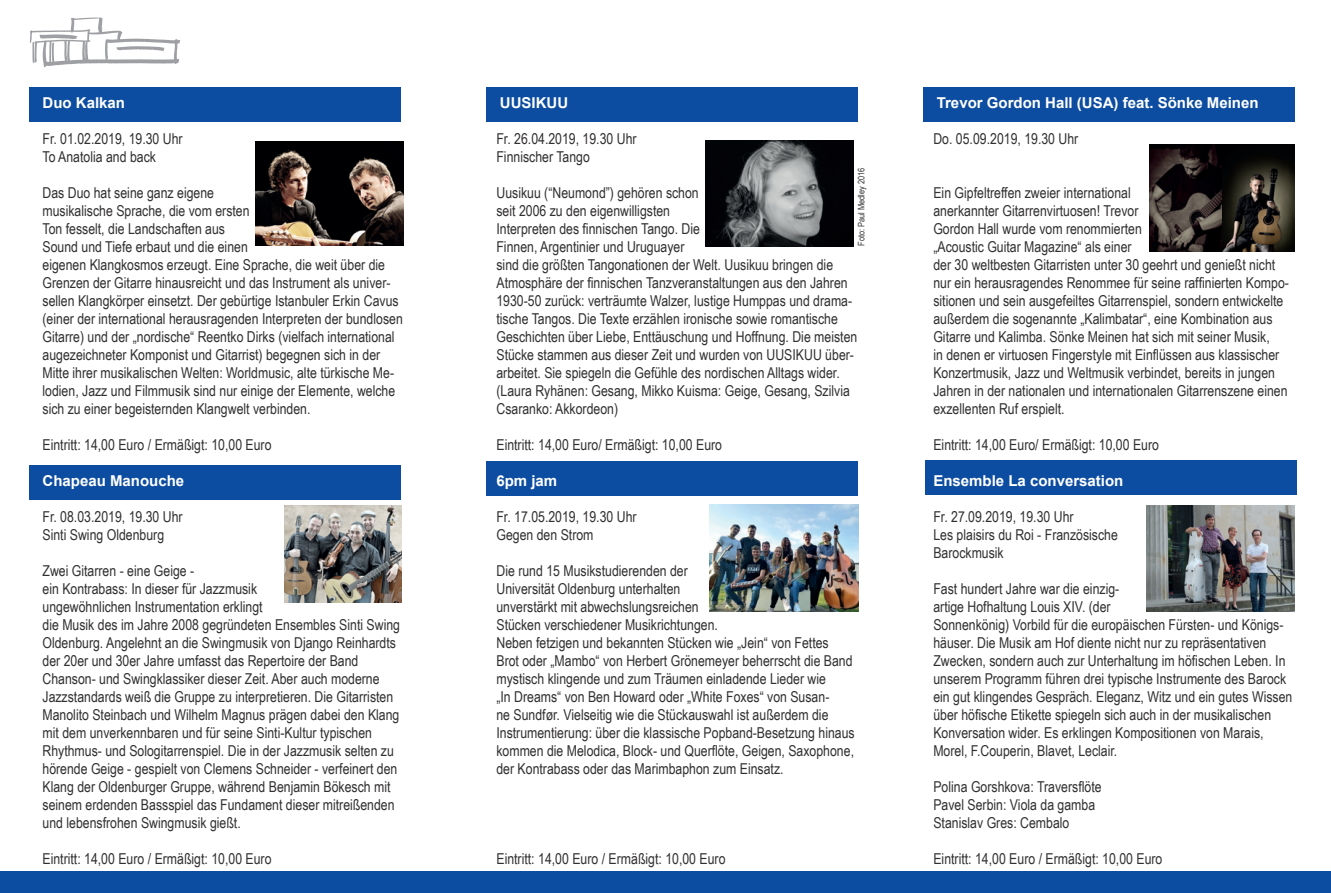
<style>
.page{position:relative;width:1331px;height:893px;background:#fff}
.page>*{position:absolute;margin:0;border:0;box-sizing:border-box;transform-origin:0 0}
.Fließ{font:15px/18px "Arial Narrow";color:#312f30}
.Fließ_weiß{font:15px "Arial Narrow";color:#312f30}
.Fließ_weiß-2{font:700 15px "Arial";color:#fff}
.Fließ-2{font:700 15px "Arial";color:#fff}
.Fließ_weiß-3{font:9px "Arial Narrow";color:#312f30}
</style>
<div class="page">
<div style="left:926px;top:460px;width:371px;height:35px;background:#0d4da1"></div>
<div style="left:923px;top:87px;width:372px;height:35px;background:#0d4da1"></div>
<div style="left:486px;top:461px;width:371px;height:35px;background:#0d4da1"></div>
<div style="left:486px;top:87px;width:371px;height:35px;background:#0d4da1"></div>
<div style="left:30px;top:465px;width:371px;height:35px;background:#0d4da1"></div>
<div style="left:30px;top:87px;width:371px;height:35px;background:#0d4da1"></div>
<div style="left:0;top:872px;width:1331px;height:21px;background:#0d4da1"></div>
<img style="left:706px;top:140px;width:148px;height:107px">
<svg style="left:30px;top:18px;width:150px;height:49px"></svg>
<img style="left:255px;top:142px;width:149px;height:104px">
<img style="left:709px;top:505px;width:149px;height:106px">
<img style="left:285px;top:505px;width:116px;height:97px">
<img style="left:1146px;top:505px;width:149px;height:107px">
<img style="left:1149px;top:145px;width:145px;height:106px">
<p class="Fließ_weiß-2" style="left:43px;top:92px;width:84px">Duo Kalkan</p>
<p class="Fließ" style="left:43px;top:129px;width:142px">Fr. 01.02.2019, 19.30 Uhr</p>
<p class="Fließ" style="left:43px;top:147px;width:115px">To Anatolia and back</p>
<p class="Fließ" style="left:43px;top:183px;width:362px">Das Duo hat seine ganz eigene<br>musikalische Sprache, die vom ersten<br>Ton fesselt, die Landschaften aus<br>Sound und Tiefe erbaut und die einen<br>eigenen Klangkosmos erzeugt. Eine Sprache, die weit über die Grenzen der Gitarre hinausreicht und das Instrument als univer&shy;sellen Klangkörper einsetzt. Der gebürtige Istanbuler Erkin Cavus (einer der international herausragenden Interpreten der bundlosen Gitarre) und der „nordische“ Reentko Dirks (vielfach international augezeichneter Komponist und Gitarrist) begegnen sich in der Mitte ihrer musikalischen Welten: Worldmusic, alte türkische Me&shy;lodien, Jazz und Filmmusik sind nur einige der Elemente, welche sich zu einer begeisternden Klangwelt verbinden.</p>
<p class="Fließ" style="left:43px;top:435px;width:231px">Eintritt: 14,00 Euro / Ermäßigt: 10,00 Euro</p>
<p class="Fließ-2" style="left:43px;top:470px;width:143px">Chapeau Manouche</p>
<p class="Fließ" style="left:43px;top:507px;width:142px">Fr. 08.03.2019, 19.30 Uhr</p>
<p class="Fließ" style="left:43px;top:525px;width:123px">Sinti Swing Oldenburg</p>
<p class="Fließ" style="left:43px;top:561px;width:153px">Zwei Gitarren - eine Geige -</p>
<p class="Fließ" style="left:43px;top:579px;width:359px">ein Kontrabass: In dieser für Jazzmusik<br>ungewöhnlichen Instrumentation erklingt<br>die Musik des im Jahre 2008 gegründeten Ensembles Sinti Swing Oldenburg. Angelehnt an die Swingmusik von Django Reinhardts</p>
<p class="Fließ" style="left:43px;top:651px;width:358px">der 20er und 30er Jahre umfasst das Repertoire der Band Chanson- und Swingklassiker dieser Zeit. Aber auch moderne Jazzstandards weiß die Gruppe zu interpretieren. Die Gitarristen Manolito Steinbach und Wilhelm Magnus prägen dabei den Klang mit dem unverkennbaren und für seine Sinti-Kultur typischen Rhythmus- und Sologitarrenspiel. Die in der Jazzmusik selten zu hörende Geige - gespielt von Clemens Schneider - verfeinert den Klang der Oldenburger Gruppe, während Benjamin Bökesch mit seinem erdenden Bassspiel das Fundament dieser mitreißenden und lebensfrohen Swingmusik gießt.</p>
<p class="Fließ_weiß" style="left:43px;top:848px;width:231px">Eintritt: 14,00 Euro / Ermäßigt: 10,00 Euro</p>
<p class="Fließ_weiß-2" style="left:500px;top:92px;width:70px">UUSIKUU</p>
<p class="Fließ" style="left:496px;top:129px;width:142px">Fr. 26.04.2019, 19.30 Uhr</p>
<p class="Fließ" style="left:496px;top:147px;width:95px">Finnischer Tango</p>
<p class="Fließ" style="left:496px;top:183px;width:362px">Uusikuu (“Neumond”) gehören schon<br>seit 2006 zu den eigenwilligsten<br>Interpreten des finnischen Tango. Die<br>Finnen, Argentinier und Uruguayer<br>sind die größten Tangonationen der Welt. Uusikuu bringen die Atmosphäre der finnischen Tanzveranstaltungen aus den Jahren 1930-50 zurück: verträumte Walzer, lustige Humppas und drama&shy;tische Tangos. Die Texte erzählen ironische sowie romantische Geschichten über Liebe, Enttäuschung und Hoffnung. Die meisten Stücke stammen aus dieser Zeit und wurden von UUSIKUU über&shy;arbeitet. Sie spiegeln die Gefühle des nordischen Alltags wider. (Laura Ryhänen: Gesang, Mikko Kuisma: Geige, Gesang, Szilvia Csaranko: Akkordeon)</p>
<p class="Fließ" style="left:496px;top:435px;width:227px">Eintritt: 14,00 Euro/ Ermäßigt: 10,00 Euro</p>
<p class="Fließ-2" style="left:496px;top:470px;width:62px">6pm jam</p>
<p class="Fließ" style="left:496px;top:507px;width:142px">Fr. 17.05.2019, 19.30 Uhr</p>
<p class="Fließ" style="left:496px;top:525px;width:99px">Gegen den Strom</p>
<p class="Fließ" style="left:496px;top:561px;width:223px">Die rund 15 Musikstudierenden der Universität Oldenburg unterhalten unverstärkt mit abwechslungsreichen Stücken verschiedener Musikrichtungen.</p>
<p class="Fließ" style="left:496px;top:633px;width:360px">Neben fetzigen und bekannten Stücken wie „Jein“ von Fettes Brot oder „Mambo“ von Herbert Grönemeyer beherrscht die Band mystisch klingende und zum Träumen einladende Lieder wie<br>„In Dreams“ von Ben Howard oder „White Foxes“ von Susan-<br>ne Sundfør. Vielseitig wie die Stückauswahl ist außerdem die Instrumentierung: über die klassische Popband-Besetzung hinaus kommen die Melodica, Block- und Querflöte, Geigen, Saxophone, der Kontrabass oder das Marimbaphon zum Einsatz.</p>
<p class="Fließ_weiß-3" style="left:855px;top:246px;width:79px;rotate:-90deg">Foto: Paul Medley 2016</p>
<p class="Fließ_weiß" style="left:496px;top:848px;width:231px">Eintritt: 14,00 Euro / Ermäßigt: 10,00 Euro</p>
<p class="Fließ_weiß-2" style="left:937px;top:92px;width:323px">Trevor Gordon Hall (USA) feat. Sönke Meinen</p>
<p class="Fließ" style="left:933px;top:129px;width:146px">Do. 05.09.2019, 19.30 Uhr</p>
<p class="Fließ" style="left:933px;top:183px;width:357px">Ein Gipfeltreffen zweier international<br>anerkannter Gitarrenvirtuosen! Trevor<br>Gordon Hall wurde vom renommierten<br>„Acoustic Guitar Magazine“ als einer<br>der 30 weltbesten Gitarristen unter 30 geehrt und genießt nicht nur ein herausragendes Renommee für seine raffinierten Kompo&shy;sitionen und sein ausgefeiltes Gitarrenspiel, sondern entwickelte außerdem die sogenannte „Kalimbatar“, eine Kombination aus Gitarre und Kalimba. Sönke Meinen hat sich mit seiner Musik,<br>in denen er virtuosen Fingerstyle mit Einflüssen aus klassischer Konzertmusik, Jazz und Weltmusik verbindet, bereits in jungen Jahren in der nationalen und internationalen Gitarrenszene einen exzellenten Ruf erspielt.</p>
<p class="Fließ" style="left:933px;top:435px;width:227px">Eintritt: 14,00 Euro/ Ermäßigt: 10,00 Euro</p>
<p class="Fließ_weiß-2" style="left:933px;top:470px;width:192px">Ensemble La conversation</p>
<p class="Fließ" style="left:933px;top:507px;width:142px">Fr. 27.09.2019, 19.30 Uhr</p>
<p class="Fließ" style="left:933px;top:525px;width:186px">Les plaisirs du Roi - Französische<br>Barockmusik</p>
<p class="Fließ" style="left:933px;top:579px;width:360px">Fast hundert Jahre war die einzig-<br>artige Hofhaltung Louis XIV. (der<br>Sonnenkönig) Vorbild für die europäischen Fürsten- und Königs&shy;häuser. Die Musik am Hof diente nicht nur zu repräsentativen Zwecken, sondern auch zur Unterhaltung im höfischen Leben. In unserem Programm führen drei typische Instrumente des Barock ein gut klingendes Gespräch. Eleganz, Witz und ein gutes Wissen über höfische Etikette spiegeln sich auch in der musikalischen Konversation wider. Es erklingen Kompositionen von Marais, Morel, F.Couperin, Blavet, Leclair.</p>
<p class="Fließ" style="left:933px;top:777px;width:170px">Polina Gorshkova: Traversflöte</p>
<p class="Fließ" style="left:933px;top:795px;width:163px">Pavel Serbin: Viola da gamba</p>
<p class="Fließ" style="left:933px;top:813px;width:138px">Stanislav Gres: Cembalo</p>
<p class="Fließ_weiß" style="left:933px;top:848px;width:231px">Eintritt: 14,00 Euro / Ermäßigt: 10,00 Euro</p>
</div>
